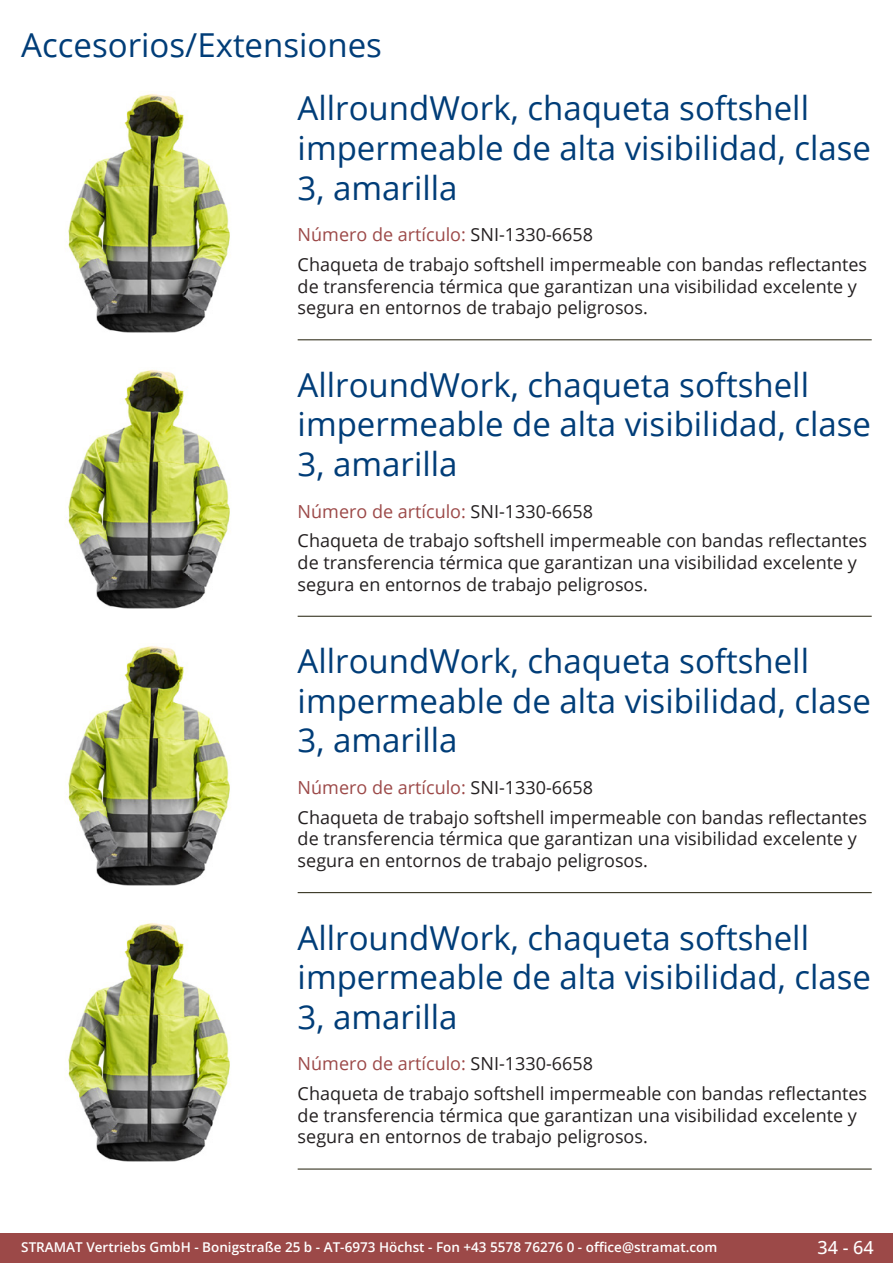
<style>
.page{position:relative;width:893px;height:1263px;background:#fff}
.page>*{position:absolute;margin:0;border:0;box-sizing:border-box;transform-origin:0 0}
.Produkttitel{font:33px/39.6px "Open Sans";color:#003d78}
.RastTitel{font:33px "Open Sans";color:#003d78}
.Beschreibung_Text{font:18px/21.6px "Open Sans";color:#231f20}
.TechDaten_Überschrif{font:18px "Open Sans";color:#9c4948}
.t1{font:500 18px "Open Sans";color:#fff}
.t2{font:600 13.5px "Open Sans";color:#fff}
.s1{color:#231f20}
</style>
<div class="page">
<div style="left:0;top:1233px;width:893px;height:30px;background:#9c4948"></div>
<hr style="left:298px;top:340px;width:574px;height:1px;background:#201d08">
<hr style="left:298px;top:616px;width:574px;height:1px;background:#201d08">
<hr style="left:298px;top:892px;width:574px;height:1px;background:#201d08">
<hr style="left:298px;top:1169px;width:574px;height:1px;background:#201d08">
<img style="left:68px;top:94px;width:162px;height:239px">
<img style="left:68px;top:370px;width:162px;height:239px">
<img style="left:68px;top:646px;width:162px;height:240px">
<img style="left:68px;top:923px;width:162px;height:239px">
<p class="RastTitel" style="left:21px;top:22px;width:362px">Accesorios/Extensiones</p>
<p class="Produkttitel" style="left:298px;top:88px;width:575px">AllroundWork, chaqueta softshell impermeable de alta visibilidad, clase<br>3, amarilla</p>
<p class="TechDaten_Überschrif" style="left:298px;top:222px;width:297px">Número de artículo: <span class="s1">SNI-1330-6658</span></p>
<p class="Beschreibung_Text" style="left:298px;top:253px;width:571px">Chaqueta de trabajo softshell impermeable con bandas reflectantes de transferencia térmica que garantizan una visibilidad excelente y segura en entornos de trabajo peligrosos.</p>
<p class="Produkttitel" style="left:298px;top:364px;width:575px">AllroundWork, chaqueta softshell impermeable de alta visibilidad, clase<br>3, amarilla</p>
<p class="TechDaten_Überschrif" style="left:298px;top:499px;width:297px">Número de artículo: <span class="s1">SNI-1330-6658</span></p>
<p class="Beschreibung_Text" style="left:298px;top:530px;width:571px">Chaqueta de trabajo softshell impermeable con bandas reflectantes de transferencia térmica que garantizan una visibilidad excelente y segura en entornos de trabajo peligrosos.</p>
<p class="Produkttitel" style="left:298px;top:640px;width:575px">AllroundWork, chaqueta softshell impermeable de alta visibilidad, clase<br>3, amarilla</p>
<p class="TechDaten_Überschrif" style="left:298px;top:775px;width:297px">Número de artículo: <span class="s1">SNI-1330-6658</span></p>
<p class="Beschreibung_Text" style="left:298px;top:806px;width:571px">Chaqueta de trabajo softshell impermeable con bandas reflectantes de transferencia térmica que garantizan una visibilidad excelente y segura en entornos de trabajo peligrosos.</p>
<p class="Produkttitel" style="left:298px;top:917px;width:575px">AllroundWork, chaqueta softshell impermeable de alta visibilidad, clase<br>3, amarilla</p>
<p class="TechDaten_Überschrif" style="left:298px;top:1051px;width:297px">Número de artículo: <span class="s1">SNI-1330-6658</span></p>
<p class="Beschreibung_Text" style="left:298px;top:1082px;width:571px">Chaqueta de trabajo softshell impermeable con bandas reflectantes de transferencia térmica que garantizan una visibilidad excelente y segura en entornos de trabajo peligrosos.</p>
<p class="t2" style="left:21px;top:1238px;width:698px">STRAMAT Vertriebs GmbH - Bonigstraße 25 b - AT-6973 Höchst - Fon +43 5578 76276 0 - office@stramat.com</p>
<p class="t1" style="left:817px;top:1234px;width:58px">34 - 64</p>
</div>
